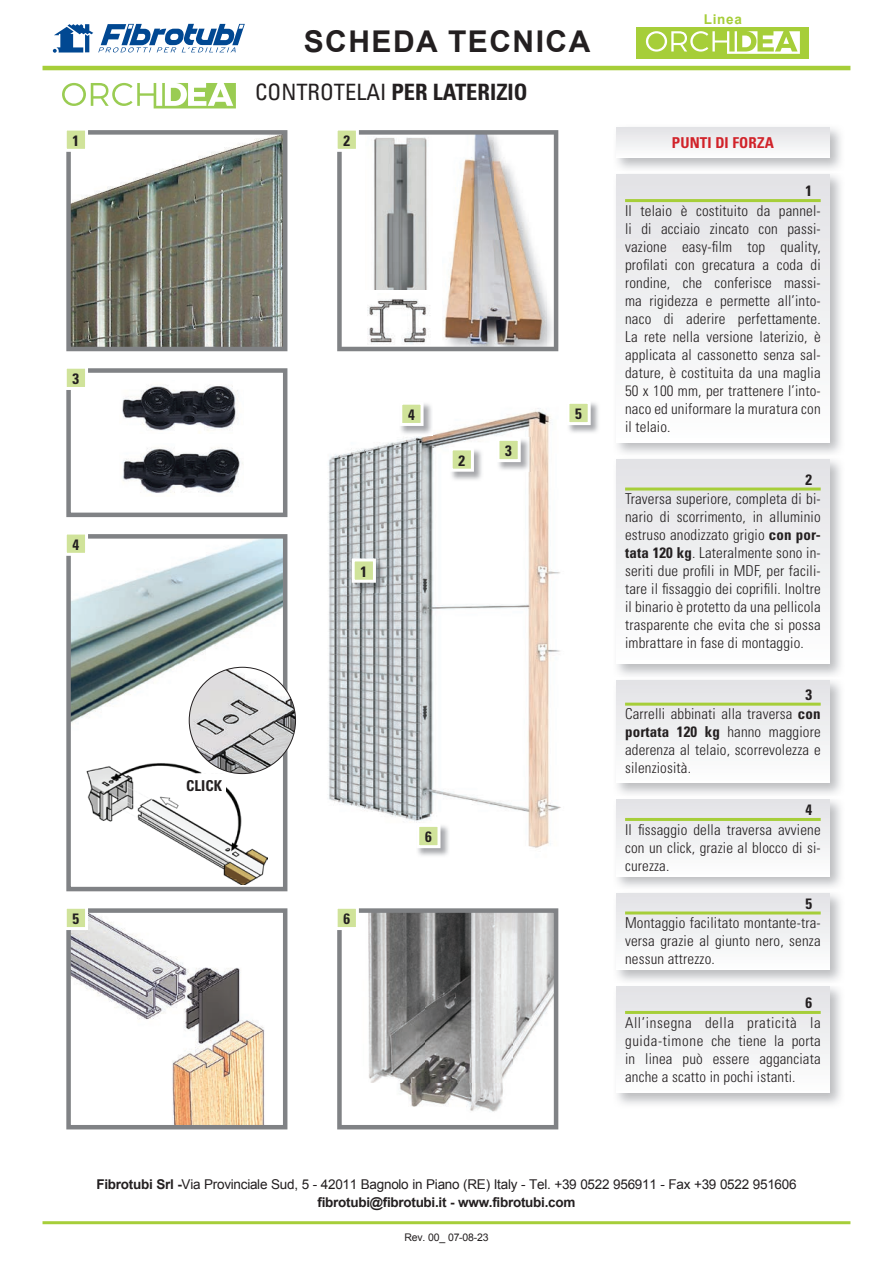
<style>
.page{position:relative;width:893px;height:1263px;background:#fff}
.page>*{position:absolute;margin:0;border:0;box-sizing:border-box;transform-origin:0 0}
.t1{font:700 30px "Arial";letter-spacing:.05em;color:#231f20}
.t2{font:700 condensed 22.5px "Univers";color:#231f20}
.t3{font:300 condensed 15px/18px "Univers";letter-spacing:.01em;color:#231f20;text-align:justify}
.t4{font:700 condensed 15px "Univers";color:#231f20}
.t5{font:700 condensed 15px "Univers";letter-spacing:.01em;color:#d1232a}
.t6{font:13.5px/18px "Arial";letter-spacing:-.02em;color:#231f20;text-align:center}
.t7{font:700 13.5px "Arial";letter-spacing:.05em;color:#a6ce39}
.t8{font:10.5px "Arial";letter-spacing:-.02em;color:#231f20}
.s1{font-weight:400}
.s2{font-weight:700}
</style>
<div class="page">
<svg style="left:62px;top:83px;width:174px;height:25px"></svg>
<img style="left:71px;top:135px;width:211px;height:211px">
<div style="left:66px;top:130px;width:221px;height:221px;border:4px solid #808285"></div>
<div style="left:65px;top:129px;width:22px;height:21px;background:#d0e39a"></div>
<div style="left:64px;top:128px;width:24px;height:24px;border:3px solid #fff"></div>
<img style="left:71px;top:913px;width:194px;height:211px">
<div style="left:66px;top:908px;width:221px;height:221px;border:4px solid #808285"></div>
<div style="left:65px;top:907px;width:22px;height:21px;background:#d0e39a"></div>
<div style="left:64px;top:906px;width:24px;height:24px;border:3px solid #fff"></div>
<img style="left:368px;top:913px;width:185px;height:199px">
<div style="left:337px;top:908px;width:221px;height:221px;border:4px solid #808285"></div>
<div style="left:336px;top:907px;width:21px;height:21px;background:#d0e39a"></div>
<div style="left:335px;top:906px;width:24px;height:24px;border:3px solid #fff"></div>
<img style="left:328px;top:408px;width:233px;height:440px">
<img style="left:351px;top:558px;width:34px;height:34px">
<div style="left:353px;top:560px;width:21px;height:21px;background:#d0e39a"></div>
<div style="left:352px;top:558px;width:24px;height:25px;border:3px solid #fff"></div>
<img style="left:568px;top:402px;width:31px;height:31px">
<div style="left:568px;top:402px;width:21px;height:22px;background:#d0e39a"></div>
<div style="left:566px;top:401px;width:25px;height:24px;border:3px solid #fff"></div>
<img style="left:496px;top:438px;width:34px;height:33px">
<div style="left:498px;top:439px;width:21px;height:22px;background:#d0e39a"></div>
<div style="left:496px;top:438px;width:25px;height:24px;border:3px solid #fff"></div>
<img style="left:449px;top:447px;width:34px;height:34px">
<div style="left:451px;top:449px;width:21px;height:21px;background:#d0e39a"></div>
<div style="left:450px;top:447px;width:24px;height:25px;border:3px solid #fff"></div>
<img style="left:399px;top:403px;width:34px;height:32px">
<div style="left:401px;top:403px;width:21px;height:21px;background:#d0e39a"></div>
<div style="left:399px;top:402px;width:25px;height:24px;border:3px solid #fff"></div>
<img style="left:417px;top:824px;width:33px;height:32px">
<div style="left:418px;top:825px;width:21px;height:22px;background:#d0e39a"></div>
<div style="left:416px;top:824px;width:24px;height:24px;border:3px solid #fff"></div>
<div style="left:66px;top:368px;width:221px;height:149px;border:4px solid #808285"></div>
<div style="left:65px;top:367px;width:22px;height:21px;background:#d0e39a"></div>
<div style="left:64px;top:366px;width:24px;height:24px;border:3px solid #fff"></div>
<img style="left:122px;top:385px;width:116px;height:46px">
<img style="left:122px;top:447px;width:121px;height:46px">
<svg style="left:337px;top:130px;width:221px;height:221px"></svg>
<div style="left:336px;top:129px;width:21px;height:21px;background:#d0e39a"></div>
<div style="left:335px;top:128px;width:24px;height:24px;border:3px solid #fff"></div>
<img style="left:365px;top:136px;width:68px;height:153px">
<img style="left:367px;top:293px;width:64px;height:51px">
<img style="left:616px;top:174px;width:225px;height:280px">
<div style="left:617px;top:174px;width:212px;height:268px;background:linear-gradient(to right,#f0f0f2,#f0f0f2)"></div>
<hr style="left:625px;top:199px;width:196px;height:3px;background:#a6ce39">
<img style="left:616px;top:459px;width:225px;height:216px">
<div style="left:617px;top:459px;width:212px;height:204px;background:linear-gradient(to right,#f0f0f2,#f0f0f2)"></div>
<hr style="left:625px;top:487px;width:196px;height:3px;background:#a6ce39">
<img style="left:616px;top:680px;width:225px;height:114px">
<div style="left:617px;top:680px;width:212px;height:102px;background:linear-gradient(to right,#eff0f1,#eff0f1)"></div>
<hr style="left:625px;top:703px;width:196px;height:3px;background:#a6ce39">
<img style="left:616px;top:799px;width:225px;height:182px">
<div style="left:617px;top:799px;width:212px;height:77px;background:linear-gradient(to right,#f0f0f2,#f0f0f2)"></div>
<hr style="left:625px;top:818px;width:196px;height:3px;background:#a6ce39">
<img style="left:616px;top:890px;width:225px;height:1px">
<div style="left:617px;top:893px;width:212px;height:76px;background:linear-gradient(to right,#f0f1f2,#f0f1f2)"></div>
<hr style="left:625px;top:911px;width:196px;height:3px;background:#a6ce39">
<img style="left:616px;top:986px;width:225px;height:118px">
<div style="left:617px;top:986px;width:212px;height:107px;background:linear-gradient(to right,#f0f0f2,#f0f0f2)"></div>
<hr style="left:625px;top:1011px;width:196px;height:3px;background:#a6ce39">
<img style="left:616px;top:127px;width:225px;height:42px">
<div style="left:617px;top:128px;width:212px;height:29px;background:#eff0f1"></div>
<img style="left:71px;top:539px;width:211px;height:209px">
<div style="left:66px;top:534px;width:221px;height:357px;border:4px solid #808285"></div>
<div style="left:65px;top:533px;width:22px;height:21px;background:#d0e39a"></div>
<div style="left:64px;top:531px;width:24px;height:25px;border:3px solid #fff"></div>
<img style="left:86px;top:757px;width:182px;height:127px">
<img style="left:189px;top:667px;width:107px;height:106px;border-radius:53px">
<div style="left:183px;top:774px;width:42px;height:21px;background:#fff"></div>
<svg style="left:53px;top:24px;width:192px;height:29px"></svg>
<hr style="left:43px;top:66px;width:807px;height:4px;background:#a6ce39">
<hr style="left:43px;top:1221px;width:807px;height:3px;background:#a6ce39">
<div style="left:637px;top:27px;width:172px;height:31px;background:#a6ce39"></div>
<svg style="left:646px;top:31px;width:154px;height:23px"></svg>
<h1 class="t1" style="left:304px;top:22px;width:288px">SCHEDA TECNICA</h1>
<p class="t4" style="left:73px;top:131px;width:8px">1</p>
<h2 class="t2" style="left:255px;top:79px;width:274px"><span class="s1">CONTROTELAI</span> PER LATERIZIO</h2>
<p class="t4" style="left:343px;top:131px;width:8px">2</p>
<p class="t4" style="left:73px;top:369px;width:8px">3</p>
<p class="t4" style="left:73px;top:535px;width:8px">4</p>
<p class="t4" style="left:408px;top:405px;width:8px">4</p>
<p class="t4" style="left:360px;top:562px;width:8px">1</p>
<p class="t4" style="left:458px;top:451px;width:8px">2</p>
<p class="t4" style="left:505px;top:441px;width:8px">3</p>
<p class="t4" style="left:575px;top:404px;width:8px">5</p>
<p class="t4" style="left:186px;top:776px;width:37px">CLICK</p>
<p class="t4" style="left:73px;top:909px;width:8px">5</p>
<p class="t4" style="left:343px;top:909px;width:8px">6</p>
<p class="t4" style="left:425px;top:827px;width:8px">6</p>
<p class="t7" style="left:704px;top:10px;width:39px">Linea</p>
<p class="t5" style="left:672px;top:134px;width:103px">PUNTI DI FORZA</p>
<p class="t4" style="left:805px;top:182px;width:8px">1</p>
<p class="t3" style="left:625px;top:202px;width:197px">Il telaio è costituito da pannel&shy;li di acciaio zincato con passi&shy;vazione easy-film top quality, profilati con grecatura a coda di rondine, che conferisce massi&shy;ma rigidezza e permette all’into&shy;naco di aderire perfettamente.<br>La rete nella versione laterizio, è applicata al cassonetto senza sal&shy;dature, è costituita da una maglia 50 x 100 mm, per trattenere l’into&shy;naco ed uniformare la muratura con il telaio.</p>
<p class="t4" style="left:805px;top:470px;width:8px">2</p>
<p class="t3" style="left:625px;top:490px;width:197px">Traversa superiore, completa di bi&shy;nario di scorrimento, in alluminio estruso anodizzato grigio <span class="s2">con por&shy;tata 120 kg</span>. Lateralmente sono in&shy;seriti due profili in MDF, per facili&shy;tare il fissaggio dei coprifili. Inoltre il binario è protetto da una pellicola trasparente che evita che si possa imbrattare in fase di montaggio.</p>
<p class="t3" style="left:625px;top:685px;width:197px;line-height:19.5px;text-indent:180px"><span class="s2">3<br></span>Carrelli abbinati alla traversa <span class="s2">con</span></p>
<p class="t3" style="left:625px;top:723px;width:197px"><span class="s2">portata 120 kg</span> hanno maggiore aderenza al telaio, scorrevolezza e silenziosità.</p>
<p class="t4" style="left:805px;top:801px;width:8px">4</p>
<p class="t3" style="left:625px;top:820px;width:197px">Il fissaggio della traversa avviene con un click, grazie al blocco di si&shy;curezza.</p>
<p class="t4" style="left:805px;top:894px;width:8px">5</p>
<p class="t3" style="left:625px;top:914px;width:197px">Montaggio facilitato montante-tra&shy;versa grazie al giunto nero, senza nessun attrezzo.</p>
<p class="t4" style="left:805px;top:994px;width:8px">6</p>
<p class="t3" style="left:625px;top:1013px;width:197px">All’insegna della praticità la guida-timone che tiene la porta in linea può essere agganciata anche a scatto in pochi istanti.</p>
<p class="t6" style="left:96px;top:1175px;width:702px"><span class="s2">Fibrotubi Srl -</span>Via Provinciale Sud, 5 - 42011 Bagnolo in Piano (RE) Italy - Tel. +39 0522 956911 - Fax +39 0522 951606 <span class="s2">fibrotubi@fibrotubi.it - www.fibrotubi.com</span></p>
<p class="t8" style="left:404px;top:1230px;width:86px">Rev. 00_ 07-08-23</p>
</div>
